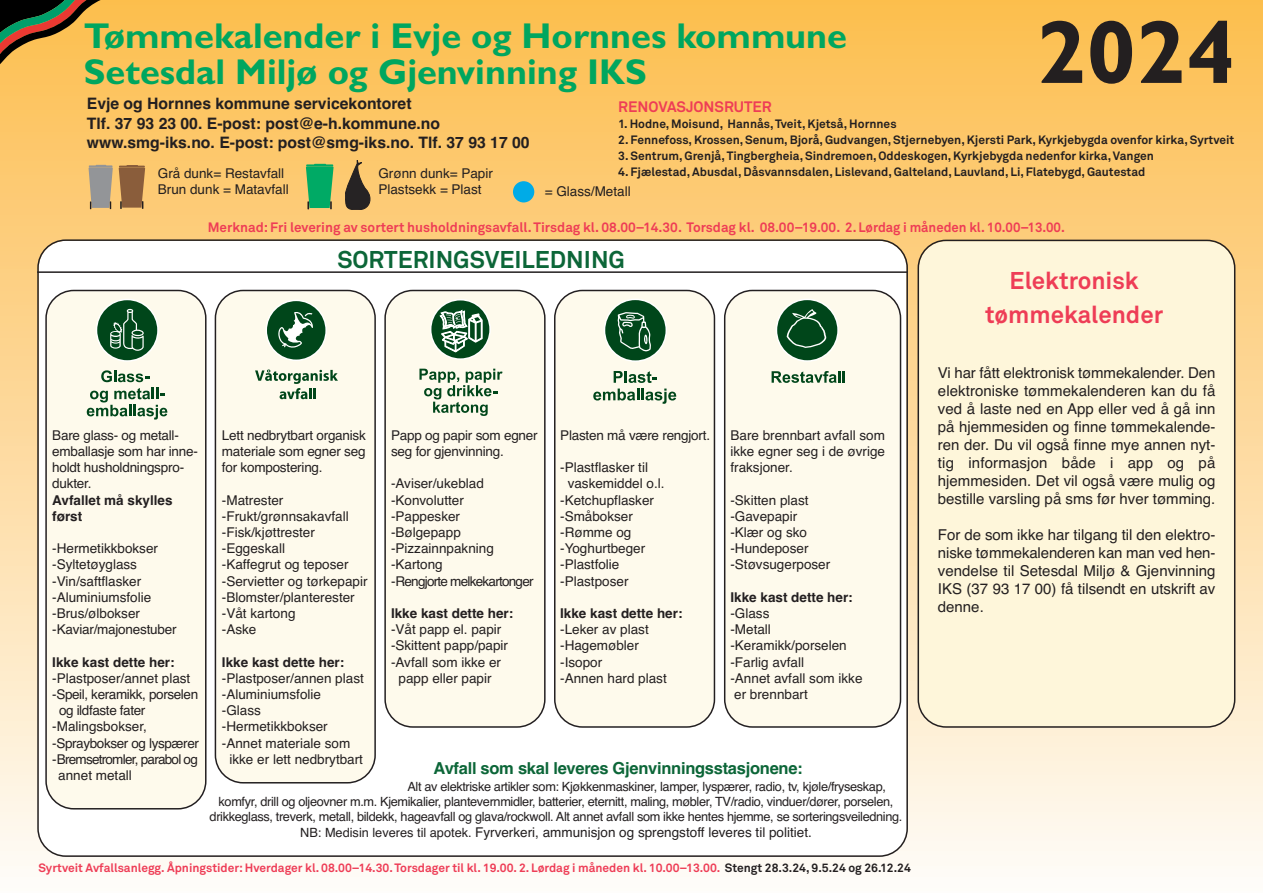
<style>
.page{position:relative;width:1263px;height:893px;background:#fff}
.page>*{position:absolute;margin:0;border:0;box-sizing:border-box;transform-origin:0 0}
.t1{font:700 90px "Gill Sans Std";color:#231f20}
.t2{font:700 36px/36px "Gill Sans Std";color:#00a65f}
.t3{font:700 24px/33.9px "Akkurat";color:#ee3d56;text-align:center}
.t4{font:700 24px "Akkurat";color:#0c6638}
.t5{font:700 16.5px "Helvetica";letter-spacing:-.015em;color:#0c6638}
.t6{font:700 15.75px/19.5px "Helvetica";color:#231f20}
.t7{font:15px/18px "Helvetica";color:#231f20;text-align:justify}
.t8{font:700 15px "Akkurat";color:#ee3d56}
.t9{font:13.5px/16.2px "Helvetica";color:#231f20}
.t10{font:700 13.5px "Akkurat";color:#ee3d56}
.t11{font:700 13.5px/16.2px "Helvetica";color:#231f20}
.t12{font:13.5px "Helvetica";letter-spacing:-.03em;color:#231f20}
.t13{font:13.5px "Helvetica";letter-spacing:-.055em;color:#231f20}
.t14{font:12.75px "Helvetica";letter-spacing:-.03em;color:#231f20}
.t15{font:700 12px "Akkurat";color:#231f20}
.t16{font:700 12px "Akkurat";color:#ee3d56}
.s1{font-size:12.75px}
.s2{color:#231f20}
</style>
<div class="page">
<div style="left:0;top:0;width:1263px;height:893px;background:linear-gradient(to bottom,#fcbd4e,#fefbf6)"></div>
<div style="left:917px;top:240px;width:318px;height:488px;background:#fef6da"></div>
<svg style="left:89px;top:165px;width:24px;height:44px"></svg>
<svg style="left:119px;top:165px;width:26px;height:44px"></svg>
<svg style="left:306px;top:164px;width:27px;height:45px"></svg>
<svg style="left:345px;top:160px;width:25px;height:50px"></svg>
<div style="left:513px;top:181px;width:21px;height:21px;background:#00abe7;border-radius:50%"></div>
<svg style="left:0;top:0;width:118px;height:78px;background:#b48c43"></svg>
<svg style="left:37px;top:239px;width:871px;height:618px"></svg>
<div style="left:45px;top:290px;width:162px;height:519px;background:#fefaec"></div>
<div style="left:215px;top:290px;width:161px;height:493px;background:#fefaec"></div>
<div style="left:384px;top:290px;width:162px;height:438px;background:#fefaec"></div>
<div style="left:554px;top:290px;width:161px;height:438px;background:#fefaec"></div>
<div style="left:724px;top:290px;width:177px;height:438px;background:#fefaec"></div>
<svg style="left:96px;top:299px;width:63px;height:63px"></svg>
<div style="left:97px;top:300px;width:60px;height:60px;background:#00461a;border-radius:50%"></div>
<svg style="left:110px;top:309px;width:34px;height:42px"></svg>
<svg style="left:101px;top:370px;width:48px;height:12px"></svg>
<svg style="left:87px;top:388px;width:80px;height:32px;background:#afc2aa"></svg>
<svg style="left:265px;top:300px;width:62px;height:61px"></svg>
<div style="left:267px;top:301px;width:58px;height:59px;background:#00461a;border-radius:50%"></div>
<svg style="left:278px;top:312px;width:35px;height:36px"></svg>
<svg style="left:255px;top:369px;width:83px;height:30px;background:#c0ceb9"></svg>
<svg style="left:430px;top:299px;width:61px;height:61px"></svg>
<div style="left:431px;top:300px;width:58px;height:58px;background:#00461a;border-radius:50%"></div>
<svg style="left:440px;top:310px;width:42px;height:42px"></svg>
<svg style="left:419px;top:369px;width:84px;height:47px;background:#bfcdb7"></svg>
<svg style="left:604px;top:299px;width:63px;height:63px"></svg>
<div style="left:605px;top:300px;width:60px;height:60px;background:#00461a;border-radius:50%"></div>
<svg style="left:618px;top:312px;width:33px;height:40px"></svg>
<svg style="left:614px;top:371px;width:43px;height:12px"></svg>
<svg style="left:593px;top:389px;width:83px;height:15px"></svg>
<svg style="left:771px;top:371px;width:74px;height:12px"></svg>
<svg style="left:776px;top:299px;width:63px;height:63px"></svg>
<div style="left:777px;top:300px;width:60px;height:60px;background:#00461a;border-radius:50%"></div>
<svg style="left:787px;top:309px;width:39px;height:39px"></svg>
<hr style="left:37px;top:271px;width:870px;height:2px;background:#231f20">
<h2 class="t2" style="left:84px;top:21px;width:765px">Tømmekalender i Evje og Hornnes kommune<br>Setesdal Miljø og Gjenvinning IKS</h2>
<h1 class="t1" style="left:1037px;top:18px;width:200px">2024</h1>
<p class="t6" style="left:87px;top:94px;width:444px">Evje og Hornnes kommune servicekontoret<br>Tlf. 37 93 23 00. E-post: post@e-h.kommune.no www.smg-iks.no. E-post: post@smg-iks.no. Tlf. 37 93 17 00</p>
<p class="t9" style="left:158px;top:165px;width:132px">Grå dunk= Restavfall<br>Brun dunk = Matavfall</p>
<p class="t9" style="left:378px;top:165px;width:116px">Grønn dunk= Papir<br>Plastsekk = Plast</p>
<p class="t8" style="left:618px;top:102px;width:155px">RENOVASJONSRUTER</p>
<p class="t15" style="left:618px;top:120px;width:280px">1. Hodne, Moisund, Hannås,Tveit, Kjetså, Hornnes</p>
<p class="t15" style="left:618px;top:136px;width:618px">2. Fennefoss, Krossen, Senum, Bjorå, Gudvangen, Stjernebyen, Kjersti Park, Kyrkjebygda ovenfor kirka, Syrtveit</p>
<p class="t15" style="left:618px;top:152px;width:537px">3. Sentrum, Grenjå,Tingbergheia, Sindremoen, Oddeskogen, Kyrkjebygda nedenfor kirka,Vangen</p>
<p class="t15" style="left:618px;top:168px;width:528px">4. Fjælestad, Abusdal, Dåsvannsdalen, Lislevand, Galteland, Lauvland, Li, Flatebygd, Gautestad</p>
<p class="t9" style="left:545px;top:183px;width:87px">= Glass/Metall</p>
<p class="t10" style="left:208px;top:223px;width:859px">Merknad:Fri levering av sortert husholdningsavfall.Tirsdag kl. 08.00–14.30. Torsdag kl. 08.00–19.00. 2. Lørdag i måneden kl. 10.00–13.00.</p>
<h3 class="t4" style="left:337px;top:250px;width:289px">SORTERINGSVEILEDNING</h3>
<p class="t9" style="left:52px;top:427px;width:147px">Bare glass- og metall&shy;emballasje som har inne&shy;holdt husholdningspro&shy;dukter.</p>
<p class="t11" style="left:52px;top:492px;width:122px">Avfallet må skylles først</p>
<p class="t9" style="left:52px;top:540px;width:126px">-Hermetikkbokser -Syltetøyglass -Vin/saftflasker -Aluminiumsfolie -Brus/ølbokser -Kaviar/majonestuber</p>
<p class="t11" style="left:52px;top:654px;width:124px">Ikke kast dette her:</p>
<p class="t9" style="left:52px;top:670px;width:140px">-Plastposer/annet plast</p>
<p class="t12" style="left:52px;top:686px;width:147px">-Speil, keramikk, porselen</p>
<p class="t12" style="left:59px;top:703px;width:88px">og ildfaste fater</p>
<p class="t9" style="left:52px;top:719px;width:96px">-Malingsbokser,</p>
<p class="t12" style="left:52px;top:735px;width:148px">-Spraybokser og lyspærer</p>
<p class="t13" style="left:52px;top:751px;width:147px">-Bremsetromler, parabol og</p>
<p class="t9" style="left:58px;top:767px;width:75px">annet metall</p>
<p class="t9" style="left:560px;top:427px;width:151px">Plasten må være rengjort.</p>
<p class="t9" style="left:560px;top:459px;width:89px">-Plastflasker til</p>
<p class="t9" style="left:568px;top:476px;width:98px">vaskemiddel o.l.</p>
<p class="t9" style="left:560px;top:492px;width:95px">-Ketchupflasker</p>
<p class="t9" style="left:560px;top:508px;width:74px">-Småbokser</p>
<p class="t9" style="left:560px;top:524px;width:73px">-Rømme og</p>
<p class="t9" style="left:560px;top:540px;width:87px">-Yoghurtbeger</p>
<p class="t9" style="left:560px;top:557px;width:61px">-Plastfolie</p>
<p class="t9" style="left:560px;top:573px;width:70px">-Plastposer</p>
<p class="t11" style="left:560px;top:605px;width:124px">Ikke kast dette her:</p>
<p class="t9" style="left:560px;top:621px;width:108px">-Leker av plast -Hagemøbler -Isopor<br>-Annen hard plast</p>
<p class="t9" style="left:730px;top:427px;width:156px;text-align:justify">Bare brennbart avfall som ikke egner seg i de øvrige fraksjoner.</p>
<p class="t9" style="left:730px;top:492px;width:101px">-Skitten plast -Gavepapir -Klær og sko -Hundeposer -Støvsugerposer</p>
<p class="t11" style="left:730px;top:589px;width:124px">Ikke kast dette her:</p>
<p class="t9" style="left:730px;top:605px;width:134px">-Glass<br>-Metall -Keramikk/porselen -Farlig avfall<br>-Annet avfall som ikke er brennbart</p>
<p class="t9" style="left:222px;top:427px;width:145px;text-align:justify">Lett nedbrytbart organisk materiale som egner seg for kompostering.</p>
<p class="t9" style="left:222px;top:492px;width:147px">-Matrester -Frukt/grønnsakavfall -Fisk/kjøttrester -Eggeskall<br>-Kaffegrut og teposer -Servietter og tørkepapir -Blomster/planterester -Våt kartong<br>-Aske</p>
<p class="t11" style="left:222px;top:654px;width:124px">Ikke kast dette her:</p>
<p class="t9" style="left:222px;top:670px;width:143px">-Plastposer/annen plast</p>
<p class="t9" style="left:222px;top:686px;width:101px">-Aluminiumsfolie</p>
<p class="t9" style="left:222px;top:702px;width:41px">-Glass</p>
<p class="t9" style="left:222px;top:719px;width:107px">-Hermetikkbokser</p>
<p class="t9" style="left:222px;top:735px;width:130px">-Annet materiale som</p>
<p class="t9" style="left:229px;top:751px;width:135px">ikke er lett nedbrytbart</p>
<p class="t9" style="left:391px;top:427px;width:148px">Papp og papir som egner seg for gjenvinning.</p>
<p class="t9" style="left:391px;top:476px;width:144px">-Aviser/ukeblad -Konvolutter -Pappesker<br>-Bølgepapp -Pizzainnpakning -Kartong<br>-Rengjorte melkekartonger</p>
<p class="t11" style="left:391px;top:605px;width:124px">Ikke kast dette her:</p>
<p class="t9" style="left:391px;top:621px;width:112px">-Våt papp el. papir</p>
<p class="t9" style="left:391px;top:638px;width:119px">-Skittent papp/papir</p>
<p class="t9" style="left:391px;top:654px;width:112px">-Avfall som ikke er</p>
<p class="t9" style="left:399px;top:670px;width:95px">papp eller papir</p>
<p class="t5" style="left:434px;top:758px;width:371px">Avfall som skal leveres Gjenvinningsstasjonene:</p>
<p class="t14" style="left:407px;top:779px;width:480px">Alt av elektriske artikler som: Kjøkkenmaskiner, lamper, lyspærer, radio, tv, kjøle/fryseskap,</p>
<p class="t14" style="left:219px;top:794px;width:676px">komfyr, drill og oljeovner m.m. Kjemikalier, plantevernmidler, batterier, eternitt, maling, møbler, TV/radio, vinduer/dører, porselen,</p>
<p class="t14" style="left:210px;top:809px;width:694px">drikkeglass, treverk, metall, bildekk, hageavfall og glava/rockwoll. Alt annet avfall som ikke hentes hjemme, se sorteringsveiledning.</p>
<p class="t9" style="left:300px;top:824px;width:513px"><span class="s1">NB: Medisin leveres til apotek.</span> Fyrverkeri, ammunisjon og sprengstoff leveres til politiet.</p>
<p class="t16" style="left:38px;top:864px;width:874px">Syrtveit Avfallsanlegg. Åpningstider: Hverdager kl. 08.00–14.30.Torsdager til kl. 19.00. 2. Lørdag i måneden kl. 10.00–13.00. <span class="s2">Stengt 28.3.24, 9.5.24 og 26.12.24</span></p>
<h3 class="t3" style="left:985px;top:266px;width:180px">Elektronisk tømmekalender</h3>
<p class="t7" style="left:938px;top:363px;width:279px">Vi har fått elektronisk tømmekalender. Den elektroniske tømmekalenderen kan du få ved å laste ned en App eller ved å gå inn på hjemmesiden og finne tømmekalende&shy;ren der. Du vil også finne mye annen nyt&shy;tig informasjon både i app og på hjemmesiden. Det vil også være mulig og bestille varsling på sms før hver tømming.</p>
<p class="t7" style="left:938px;top:525px;width:279px">For de som ikke har tilgang til den elektro&shy;niske tømmekalenderen kan man ved hen&shy;vendelse til Setesdal Miljø &amp; Gjenvinning IKS (37 93 17 00) få tilsendt en utskrift av denne.</p>
</div>
